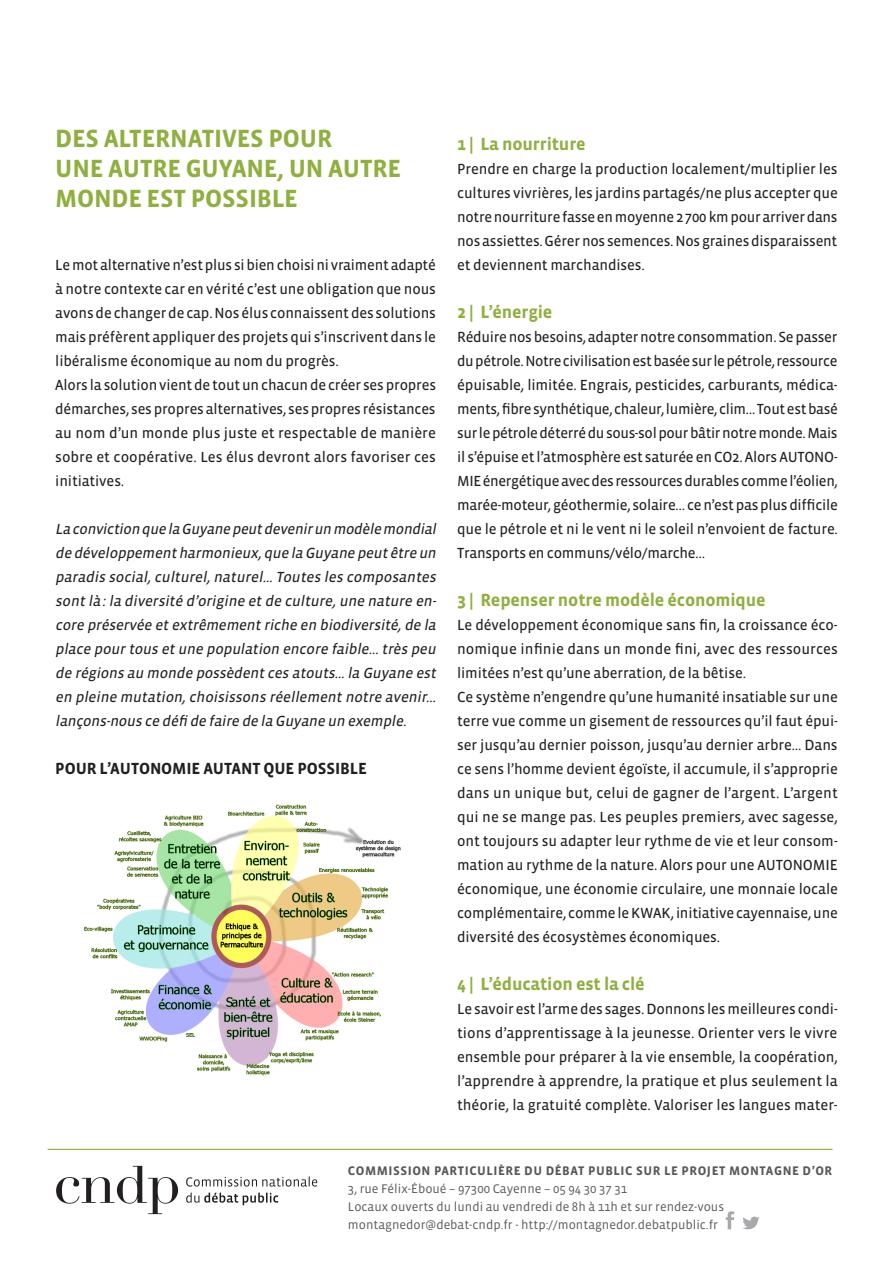
<style>
.page{position:relative;width:893px;height:1263px;background:#fff}
.page>*{position:absolute;margin:0;border:0;box-sizing:border-box;transform-origin:0 0}
.TITRE{font:700 25.5px/30px "Vista Sans";letter-spacing:-.01em;color:#8faf3e}
.TXT_COURANT{font:700 18px "Vista Sans";letter-spacing:-.01em;color:#8faf3e}
.TXT_COURANT-2{font:700 16.5px "Vista Sans";letter-spacing:-.01em;color:#231f20}
.TXT_COURANT-3{font:15px/24px "Vista Sans Reg";letter-spacing:-.01em;color:#231f20;text-align:justify}
.TXT_COURANT-4{font:italic 15px/24px "Vista Sans Reg";letter-spacing:-.01em;color:#231f20;text-align:justify}
.t1{font:12.75px "Vista Sans";color:#57585a}
.t2{font:700 12.75px "Vista Sans";letter-spacing:.04em;color:#57585a}
</style>
<div class="page">
<img style="left:84px;top:804px;width:317px;height:272px">
<svg style="left:726px;top:1211px;width:8px;height:18px"></svg>
<svg style="left:743px;top:1216px;width:17px;height:13px"></svg>
<svg style="left:186px;top:1192px;width:92px;height:13px"></svg>
<svg style="left:186px;top:1176px;width:131px;height:10px"></svg>
<svg style="left:56px;top:1166px;width:122px;height:48px"></svg>
<hr style="left:48px;top:1149px;width:785px;height:1px;background:#8faf3e">
<p class="TITRE" style="left:55px;top:123px;width:347px">DES ALTERNATIVES POUR<br>UNE AUTRE GUYANE, UN AUTRE<br>MONDE EST POSSIBLE</p>
<p class="TXT_COURANT-3" style="left:55px;top:253px;width:382px">Le mot alternative n’est plus si bien choisi ni vraiment adapté à notre contexte car en vérité c’est une obligation que nous avons de changer de cap. Nos élus connaissent des solutions mais préfèrent appliquer des projets qui s’inscrivent dans le libéralisme économique au nom du progrès.</p>
<p class="TXT_COURANT-3" style="left:55px;top:373px;width:382px">Alors la solution vient de tout un chacun de créer ses propres démarches, ses propres alternatives, ses propres résistances au nom d’un monde plus juste et respectable de manière sobre et coopérative. Les élus devront alors favoriser ces initiatives.</p>
<p class="TXT_COURANT-4" style="left:55px;top:517px;width:385px">La conviction que la Guyane peutdevenirun modèle mondial de développement harmonieux, que la Guyane peut être un paradis social, culturel, naturel… Toutes les composantes sont là:la diversité d’origine et de culture, une nature en&shy;core préservée et extrêmement riche en biodiversité, de la place pour tous et une population encore faible… très peu de régions au monde possèdent ces atouts… la Guyane est en pleine mutation, choisissons réellement notre avenir… lançons-nous ce défi de faire de la Guyane un exemple.</p>
<p class="TXT_COURANT-2" style="left:55px;top:760px;width:313px">POUR L’AUTONOMIE AUTANT QUE POSSIBLE</p>
<p class="TXT_COURANT" style="left:457px;top:135px;width:130px">1 | La nourriture</p>
<p class="TXT_COURANT-3" style="left:457px;top:157px;width:382px">Prendre en charge la production localement/multiplier les cultures vivrières, les jardins partagés/ne plus accepter que notre nourriture fasse en moyenne 2700 km pour arriver dans nos assiettes. Gérer nos semences. Nos graines disparaissent et deviennent marchandises.</p>
<p class="TXT_COURANT" style="left:457px;top:303px;width:97px">2 | L’énergie</p>
<p class="TXT_COURANT-3" style="left:457px;top:325px;width:382px">Réduire nos besoins, adapter notre consommation. Se passer du pétrole. Notre civilisation est basée sur le pétrole, ressource épuisable, limitée. Engrais, pesticides, carburants, médica&shy;ments, fibre synthétique, chaleur, lumière, clim… Tout est basé sur le pétrole déterré du sous-sol pour bâtir notre monde. Mais il s’épuise et l’atmosphère est saturée en CO2. Alors AUTONO-MIE énergétique avec des ressources durables comme l’éolien, marée-moteur, géothermie, solaire… ce n’est pas plus difficile que le pétrole et ni le vent ni le soleil n’envoient de facture.<br>Transports en communs/vélo/marche…</p>
<p class="TXT_COURANT" style="left:457px;top:591px;width:310px">3 | Repenser notre modèle économique</p>
<p class="TXT_COURANT-3" style="left:457px;top:613px;width:382px">Le développement économique sans fin, la croissance éco&shy;nomique infinie dans un monde fini, avec des ressources limitées n’est qu’une aberration, de la bêtise.</p>
<p class="TXT_COURANT-3" style="left:457px;top:685px;width:382px">Ce système n’engendre qu’une humanité insatiable sur une terre vue comme un gisement de ressources qu’il faut épui&shy;ser jusqu’au dernier poisson, jusqu’au dernier arbre… Dans ce sens l’homme devient égoïste, il accumule, il s’approprie dans un unique but, celui de gagner de l’argent. L’argent qui ne se mange pas. Les peuples premiers, avec sagesse, ont toujours su adapter leur rythme de vie et leur consom&shy;mation au rythme de la nature. Alors pour une AUTONOMIE économique, une économie circulaire, une monnaie locale complémentaire, comme le KWAK, initiative cayennaise, une diversité des écosystèmes économiques.</p>
<p class="TXT_COURANT" style="left:457px;top:975px;width:189px">4 | L’éducation est la clé</p>
<p class="TXT_COURANT-3" style="left:457px;top:997px;width:382px">Le savoir est l’arme des sages. Donnons les meilleures condi&shy;tions d’apprentissage à la jeunesse. Orienter vers le vivre ensemble pour préparer à la vie ensemble, la coopération, l’apprendre à apprendre, la pratique et plus seulement la théorie, la gratuité complète. Valoriser les langues mater-</p>
<p class="t2" style="left:348px;top:1164px;width:486px">COMMISSION PARTICULIÈRE DU DÉBAT PUBLIC SUR LE PROJET MONTAGNE D’OR</p>
<p class="t1" style="left:348px;top:1182px;width:281px">3, rue Félix-Éboué – 97300 Cayenne – 05 94 30 37 31</p>
<p class="t1" style="left:348px;top:1200px;width:378px">Locaux ouverts du lundi au vendredi de 8h à 11h et sur rendez-vous</p>
<p class="t1" style="left:348px;top:1218px;width:372px">montagnedor@debat-cndp.fr - http://montagnedor.debatpublic.fr</p>
</div>
